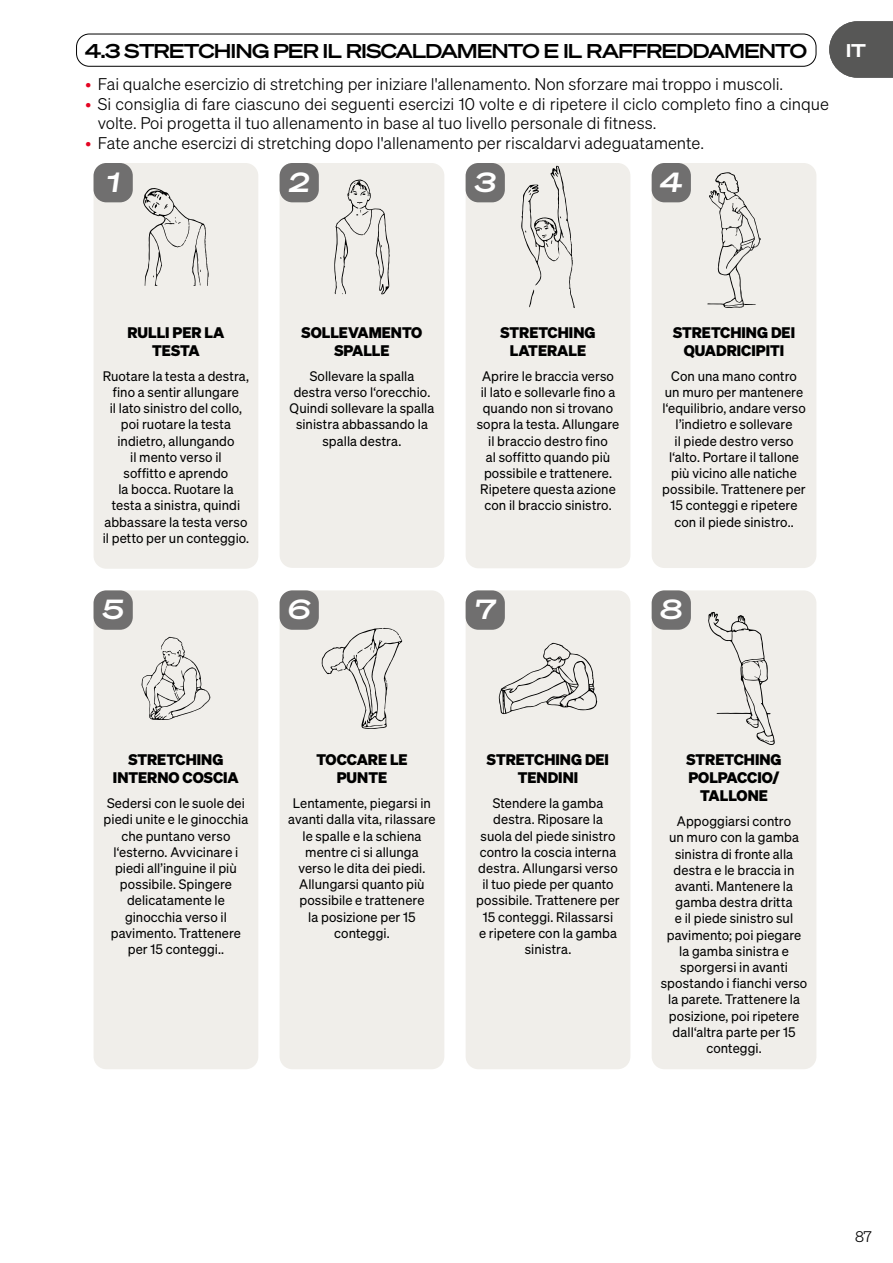
<style>
.page{position:relative;width:893px;height:1263px;background:#fff}
.page>*{position:absolute;margin:0;border:0;box-sizing:border-box;transform-origin:0 0}
.t1{font:italic 600 27px "Sohne Breit";color:#fff}
.t2{font:600 19.5px "Sohne Breit";letter-spacing:-.03em;color:#000}
.t3{font:18px "Sohne Breit Dreiviertelfett";color:#fff}
.t4{font:16.5px/19.5px "Sohne Leicht";color:#000}
.t5{font:700 15px/18px "Sohne";color:#000;text-align:center}
.t6{font:15px "Sohne Leicht";color:#000}
.t7{font:13.5px/16.2px "Sohne Buch";letter-spacing:.005em;color:#000;text-align:center}
.s1{font-size:19.5px}
.s2{color:#e40523}
</style>
<div class="page">
<svg style="left:829px;top:21px;width:64px;height:57px;background:#676766"></svg>
<div style="left:76px;top:34px;width:740px;height:33px;border:1px solid #000;border-radius:13px"></div>
<div style="left:94px;top:163px;width:164px;height:406px;background:#f0eeea;border-radius:13px"></div>
<svg style="left:143px;top:188px;width:66px;height:98px"></svg>
<div style="left:94px;top:163px;width:39px;height:39px;background:#706f6f;border-radius:13px"></div>
<div style="left:280px;top:163px;width:164px;height:405px;background:#f0eeea;border-radius:13px"></div>
<svg style="left:334px;top:179px;width:56px;height:115px"></svg>
<div style="left:280px;top:163px;width:39px;height:39px;background:#706f6f;border-radius:13px"></div>
<div style="left:466px;top:163px;width:164px;height:405px;background:#f0eeea;border-radius:13px"></div>
<svg style="left:521px;top:166px;width:54px;height:142px"></svg>
<div style="left:466px;top:163px;width:39px;height:39px;background:#706f6f;border-radius:13px"></div>
<div style="left:652px;top:163px;width:164px;height:405px;background:#f0eeea;border-radius:13px"></div>
<svg style="left:707px;top:172px;width:54px;height:136px"></svg>
<div style="left:652px;top:163px;width:39px;height:39px;background:#706f6f;border-radius:13px"></div>
<div style="left:94px;top:590px;width:164px;height:479px;background:#f0eeea;border-radius:13px"></div>
<svg style="left:141px;top:637px;width:69px;height:83px"></svg>
<div style="left:94px;top:590px;width:39px;height:40px;background:#706f6f;border-radius:13px"></div>
<div style="left:280px;top:590px;width:164px;height:479px;background:#f0eeea;border-radius:13px"></div>
<svg style="left:322px;top:628px;width:80px;height:101px"></svg>
<div style="left:280px;top:590px;width:39px;height:40px;background:#706f6f;border-radius:13px"></div>
<div style="left:466px;top:590px;width:164px;height:479px;background:#f0eeea;border-radius:13px"></div>
<svg style="left:499px;top:643px;width:98px;height:71px"></svg>
<div style="left:466px;top:590px;width:39px;height:40px;background:#706f6f;border-radius:13px"></div>
<div style="left:652px;top:590px;width:164px;height:479px;background:#f0eeea;border-radius:13px"></div>
<svg style="left:708px;top:612px;width:67px;height:133px"></svg>
<div style="left:652px;top:590px;width:39px;height:40px;background:#706f6f;border-radius:13px"></div>
<h2 class="t2" style="left:85px;top:39px;width:723px">4.3 STRETCHING PER IL RISCALDAMENTO E IL RAFFREDDAMENTO</h2>
<h3 class="t3" style="left:846px;top:39px;width:36px">IT<span class="s1">DE</span></h3>
<p class="t4" style="left:85px;top:74px;width:700px"><span class="s2">•</span> Fai qualche esercizio di stretching per iniziare l'allenamento. Non sforzare mai troppo i muscoli.</p>
<p class="t4" style="left:98px;top:94px;width:733px;text-indent:-13px"><span class="s2">•</span> Si consiglia di fare ciascuno dei seguenti esercizi 10 volte e di ripetere il ciclo completo fino a cinque volte. Poi progetta il tuo allenamento in base al tuo livello personale di fitness.</p>
<p class="t4" style="left:85px;top:133px;width:620px"><span class="s2">•</span> Fate anche esercizi di stretching dopo l'allenamento per riscaldarvi adeguatamente.</p>
<h1 class="t1" style="left:107px;top:165px;width:14px">1</h1>
<h1 class="t1" style="left:289px;top:165px;width:22px">2</h1>
<h1 class="t1" style="left:475px;top:165px;width:23px">3</h1>
<h1 class="t1" style="left:660px;top:165px;width:24px">4</h1>
<p class="t5" style="left:127px;top:323px;width:98px">RULLI PER LA<br>TESTA</p>
<p class="t7" style="left:103px;top:367px;width:148px">Ruotare la testa a destra, fino a sentir allungare<br>il lato sinistro del collo, poi ruotare la testa indietro, allungando<br>il mento verso il<br>soffitto e aprendo<br>la bocca. Ruotare la testa a sinistra, quindi abbassare la testa verso il petto per un conteggio.</p>
<h1 class="t1" style="left:103px;top:592px;width:22px">5</h1>
<p class="t5" style="left:302px;top:323px;width:122px">SOLLEVAMENTO<br>SPALLE</p>
<p class="t7" style="left:290px;top:367px;width:146px">Sollevare la spalla destra verso l‘orecchio.<br>Quindi sollevare la spalla sinistra abbassando la spalla destra.</p>
<h1 class="t1" style="left:288px;top:592px;width:24px">6</h1>
<p class="t5" style="left:500px;top:323px;width:97px">STRETCHING<br>LATERALE</p>
<p class="t7" style="left:477px;top:367px;width:144px">Aprire le braccia verso<br>il lato e sollevarle fino a quando non si trovano sopra la testa. Allungare il braccio destro fino<br>al soffitto quando più possibile e trattenere.<br>Ripetere questa azione con il braccio sinistro.</p>
<h1 class="t1" style="left:475px;top:592px;width:21px">7</h1>
<p class="t5" style="left:673px;top:323px;width:124px">STRETCHING DEI<br>QUADRICIPITI</p>
<p class="t7" style="left:662px;top:367px;width:145px">Con una mano contro un muro per mantenere l‘equilibrio, andare verso l’indietro e sollevare<br>il piede destro verso l‘alto. Portare il tallone più vicino alle natiche possibile. Trattenere per<br>15 conteggi e ripetere con il piede sinistro..</p>
<h1 class="t1" style="left:660px;top:592px;width:23px">8</h1>
<p class="t5" style="left:113px;top:750px;width:127px">STRETCHING<br>INTERNO COSCIA</p>
<p class="t7" style="left:104px;top:795px;width:146px">Sedersi con le suole dei piedi unite e le ginocchia che puntano verso l‘esterno. Avvicinare i piedi all’inguine il più possibile. Spingere delicatamente le ginocchia verso il pavimento. Trattenere per 15 conteggi..</p>
<p class="t5" style="left:316px;top:750px;width:93px">TOCCARE LE<br>PUNTE</p>
<p class="t7" style="left:288px;top:795px;width:149px">Lentamente, piegarsi in avanti dalla vita, rilassare le spalle e la schiena mentre ci si allunga verso le dita dei piedi.<br>Allungarsi quanto più possibile e trattenere<br>la posizione per 15 conteggi.</p>
<p class="t5" style="left:487px;top:750px;width:124px">STRETCHING DEI<br>TENDINI</p>
<p class="t7" style="left:476px;top:795px;width:145px">Stendere la gamba destra. Riposare la suola del piede sinistro contro la coscia interna destra. Allungarsi verso il tuo piede per quanto possibile. Trattenere per<br>15 conteggi. Rilassarsi<br>e ripetere con la gamba sinistra.</p>
<p class="t5" style="left:686px;top:750px;width:97px">STRETCHING<br>POLPACCIO/<br>TALLONE</p>
<p class="t7" style="left:661px;top:813px;width:148px">Appoggiarsi contro<br>un muro con la gamba sinistra di fronte alla destra e le braccia in avanti. Mantenere la gamba destra dritta<br>e il piede sinistro sul pavimento; poi piegare la gamba sinistra e sporgersi in avanti spostando i fianchi verso la parete. Trattenere la posizione, poi ripetere dall‘altra parte per 15 conteggi.</p>
<p class="t6" style="left:855px;top:1228px;width:18px">87</p>
</div>
